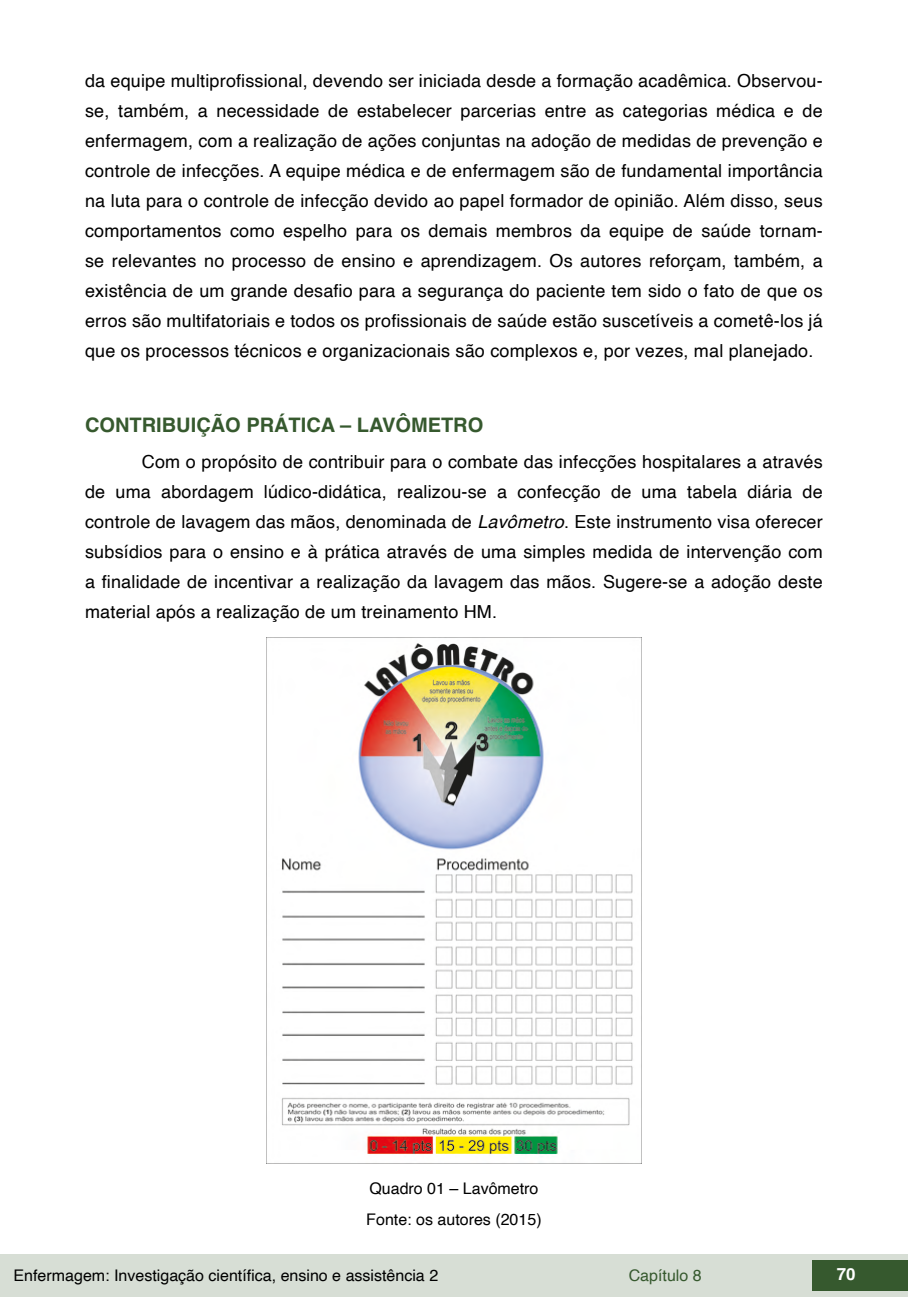
<style>
.page{position:relative;width:908px;height:1304px;background:#fff}
.page>*{position:absolute;margin:0;border:0;box-sizing:border-box;transform-origin:0 0}
.t1{font:700 20px "Helvetica";color:#36592e}
.t2{font:18px/30px "Helvetica";letter-spacing:.01em;color:#000;text-align:justify}
.t3{font:700 16.8px "Helvetica";color:#fff}
.t4{font:16px/30.6px "Helvetica";color:#000}
.t5{font:16px "Helvetica";color:#36592e}
.s1{font-style:italic}
</style>
<div class="page">
<div style="left:0;top:1254px;width:906px;height:43px;background:#d7ded5"></div>
<div style="left:812px;top:1261px;width:95px;height:30px;background:#36592e"></div>
<img style="left:266px;top:638px;width:375px;height:526px">
<p class="t2" style="left:85px;top:66px;width:738px">da equipe multiprofissional, devendo ser iniciada desde a formação acadêmica. Observou&shy;se, também, a necessidade de estabelecer parcerias entre as categorias médica e de enfermagem, com a realização de ações conjuntas na adoção de medidas de prevenção e controle de infecções. A equipe médica e de enfermagem são de fundamental importância na luta para o controle de infecção devido ao papel formador de opinião. Além disso, seus comportamentos como espelho para os demais membros da equipe de saúde tornam&shy;se relevantes no processo de ensino e aprendizagem. Os autores reforçam, também, a existência de um grande desafio para a segurança do paciente tem sido o fato de que os erros são multifatoriais e todos os profissionais de saúde estão suscetíveis a cometê-los já que os processos técnicos e organizacionais são complexos e, por vezes, mal planejado.</p>
<p class="t1" style="left:85px;top:413px;width:399px">CONTRIBUIÇÃO PRÁTICA – LAVÔMETRO</p>
<p class="t2" style="left:85px;top:447px;width:738px;text-indent:57px">Com o propósito de contribuir para o combate das infecções hospitalares a através de uma abordagem lúdico-didática, realizou-se a confecção de uma tabela diária de controle de lavagem das mãos, denominada de <span class="s1">Lavômetro</span>. Este instrumento visa oferecer subsídios para o ensino e à prática através de uma simples medida de intervenção com a finalidade de incentivar a realização da lavagem das mãos. Sugere-se a adoção deste material após a realização de um treinamento HM.</p>
<p class="t4" style="left:366px;top:1174px;width:177px">Quadro 01 – Lavômetro<br>Fonte: os autores (2015)</p>
<p class="t4" style="left:14px;top:1260px;width:426px">Enfermagem: Investigação científica, ensino e assistência 2</p>
<p class="t5" style="left:628px;top:1263px;width:74px">Capítulo 8</p>
<p class="t3" style="left:836px;top:1264px;width:20px">70</p>
</div>
